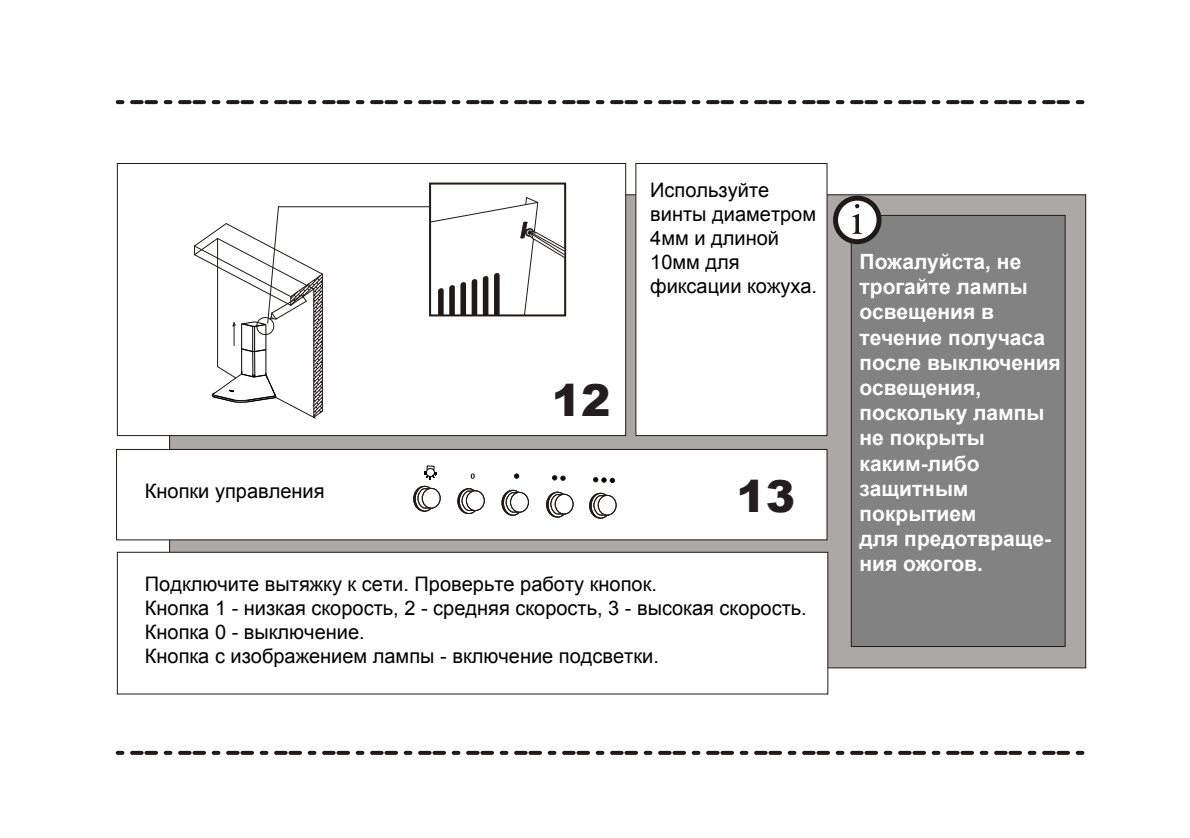
<style>
.page{position:relative;width:1190px;height:838px;background:#fff}
.page>*{position:absolute;margin:0;border:0;box-sizing:border-box;transform-origin:0 0}
.t1{font:900 44px "Arial";color:#221e1f}
.t2{font:700 21px/25.2px "Arial";color:#fff}
.t3{font:20px/24px "Arial";color:#000}
</style>
<div class="page">
<div style="left:169px;top:194px;width:917px;height:474px;background:#aba8a8;border:1px solid #1f1a17"></div>
<div style="left:851px;top:215px;width:215px;height:432px;background:#828282;border:1px solid #1f1a17"></div>
<svg style="left:836px;top:198px;width:43px;height:44px"></svg>
<div style="left:833px;top:196px;width:49px;height:48px;border:5px solid #1f1a17;border-radius:50%"></div>
<svg style="left:852px;top:214px;width:10px;height:20px"></svg>
<svg style="left:855px;top:204px;width:4px;height:4px"></svg>
<div style="left:117px;top:163px;width:509px;height:273px;background:#fff;border:1px solid #1f1a17"></div>
<div style="left:635px;top:163px;width:193px;height:273px;background:#fff;border:1px solid #1f1a17"></div>
<svg style="left:118px;top:100px;width:967px;height:4px"></svg>
<svg style="left:118px;top:751px;width:967px;height:4px"></svg>
<div style="left:116px;top:449px;width:712px;height:91px;background:#fff;border:1px solid #1f1a17"></div>
<div style="left:117px;top:552px;width:711px;height:143px;background:#fff;border:1px solid #1f1a17"></div>
<div style="left:429px;top:183px;width:137px;height:133px;border:2px solid #1f1a17"></div>
<svg style="left:429px;top:196px;width:137px;height:121px"></svg>
<hr style="left:278px;top:206px;width:152px;height:1px;background:#1f1a17">
<div style="left:589px;top:493px;width:22px;height:26px;border:1px solid #1f1a17;border-radius:50%"></div>
<div style="left:591px;top:493px;width:20px;height:26px;border:1px solid #1f1a17;border-radius:50%"></div>
<svg style="left:593px;top:494px;width:16px;height:22px"></svg>
<div style="left:598px;top:495px;width:18px;height:20px;background:#fff;border-radius:50%"></div>
<div style="left:598px;top:495px;width:19px;height:21px;border:1px solid #1f1a17;border-radius:50%"></div>
<svg style="left:547px;top:492px;width:21px;height:25px"></svg>
<div style="left:546px;top:492px;width:22px;height:26px;border:1px solid #1f1a17;border-radius:50%"></div>
<div style="left:548px;top:492px;width:20px;height:26px;border:1px solid #1f1a17;border-radius:50%"></div>
<svg style="left:550px;top:493px;width:16px;height:22px"></svg>
<div style="left:555px;top:494px;width:18px;height:20px;background:#fff;border-radius:50%"></div>
<div style="left:555px;top:494px;width:19px;height:21px;border:1px solid #1f1a17;border-radius:50%"></div>
<div style="left:501px;top:490px;width:22px;height:26px;border:1px solid #1f1a17;border-radius:50%"></div>
<div style="left:503px;top:490px;width:20px;height:26px;border:1px solid #1f1a17;border-radius:50%"></div>
<svg style="left:505px;top:492px;width:12px;height:21px"></svg>
<div style="left:511px;top:492px;width:17px;height:20px;background:#fff;border-radius:50%"></div>
<div style="left:510px;top:492px;width:19px;height:21px;border:1px solid #1f1a17;border-radius:50%"></div>
<div style="left:458px;top:489px;width:21px;height:25px;background:#1f1a17;border-radius:50%"></div>
<div style="left:457px;top:488px;width:22px;height:26px;border:1px solid #1f1a17;border-radius:50%"></div>
<div style="left:459px;top:488px;width:20px;height:26px;border:1px solid #1f1a17;border-radius:50%"></div>
<svg style="left:461px;top:490px;width:15px;height:22px"></svg>
<div style="left:466px;top:491px;width:18px;height:20px;background:#fff;border-radius:50%"></div>
<div style="left:466px;top:490px;width:19px;height:21px;border:1px solid #1f1a17;border-radius:50%"></div>
<div style="left:413px;top:486px;width:22px;height:26px;border:1px solid #1f1a17;border-radius:50%"></div>
<div style="left:415px;top:486px;width:20px;height:26px;border:1px solid #1f1a17;border-radius:50%"></div>
<svg style="left:417px;top:487px;width:16px;height:22px"></svg>
<div style="left:422px;top:488px;width:18px;height:20px;background:#fff;border-radius:50%"></div>
<div style="left:422px;top:488px;width:19px;height:21px;border:1px solid #1f1a17;border-radius:50%"></div>
<svg style="left:424px;top:467px;width:13px;height:12px"></svg>
<svg style="left:471px;top:473px;width:4px;height:6px"></svg>
<svg style="left:514px;top:474px;width:5px;height:5px"></svg>
<svg style="left:552px;top:475px;width:13px;height:6px"></svg>
<svg style="left:593px;top:477px;width:22px;height:6px"></svg>
<svg style="left:194px;top:206px;width:130px;height:213px"></svg>
<p class="t3" style="left:145px;top:479px;width:181px">Кнопки управления</p>
<h1 class="t1" style="left:552px;top:369px;width:60px">12</h1>
<p class="t3" style="left:650px;top:178px;width:168px">Используйте винты диаметром<br>4мм и длиной<br>10мм для фиксации кожуха.</p>
<h1 class="t1" style="left:737px;top:464px;width:60px">13</h1>
<p class="t3" style="left:145px;top:573px;width:663px">Подключите вытяжку к сети. Проверьте работу кнопок.<br>Кнопка 1 - низкая скорость, 2 - средняя скорость, 3 - высокая скорость.<br>Кнопка 0 - выключение.<br>Кнопка с изображением лампы - включение подсветки.</p>
<p class="t2" style="left:860px;top:250px;width:203px">Пожалуйста, не трогайте лампы освещения в течение получаса после выключения освещения, поскольку лампы не покрыты каким-либо защитным покрытием<br>для предотвраще&shy;ния ожогов.</p>
</div>
